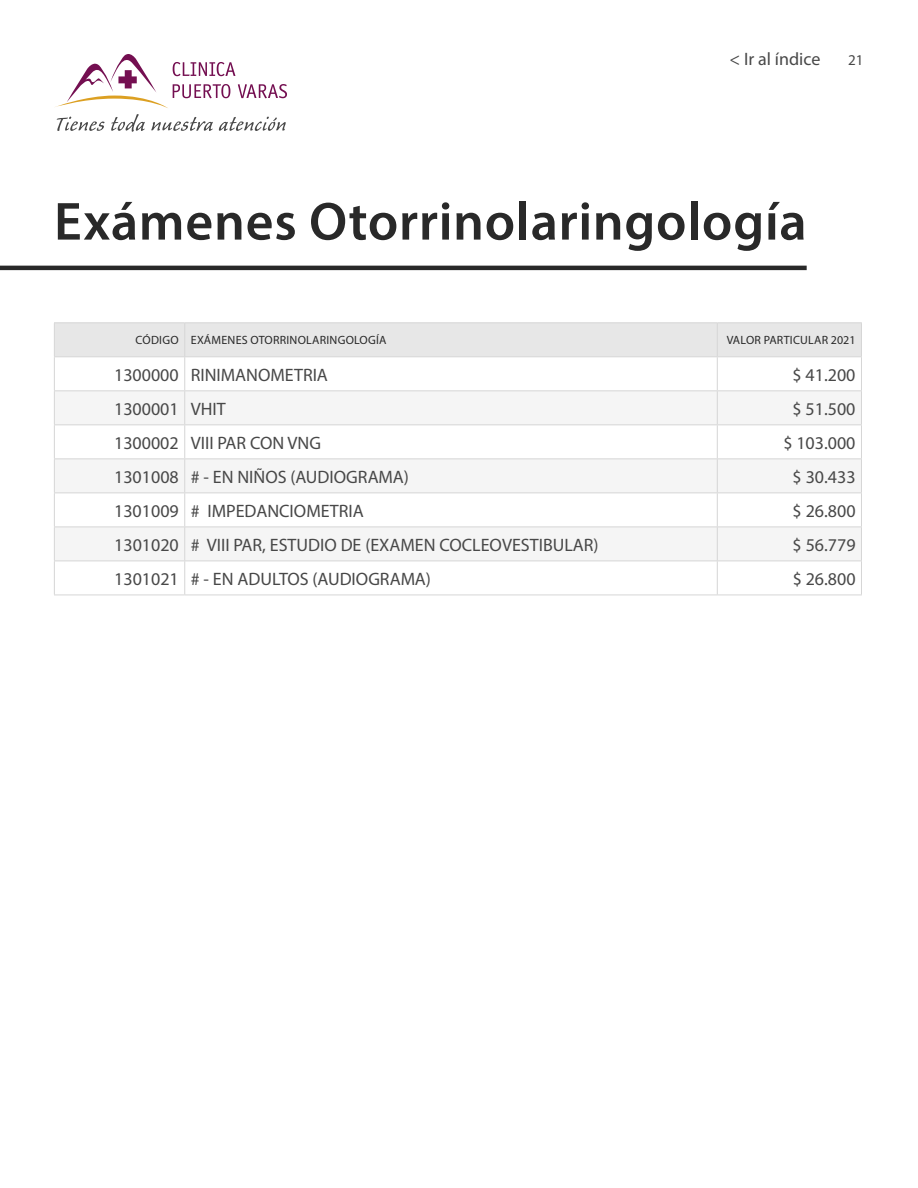
<style>
.page{position:relative;width:918px;height:1188px;background:#fff}
.page>*{position:absolute;margin:0;border:0;box-sizing:border-box;transform-origin:0 0}
.t1{font:600 54px "Myriad Pro";letter-spacing:.015em;color:#292929}
.t2{font:18px "Myriad Pro";color:#484848}
.t3{font:15px "Myriad Pro";color:#484848}
.t4{font:12px "Myriad Pro";letter-spacing:.02em;color:#292929}
</style>
<div class="page">
<svg style="left:57px;top:117px;width:48px;height:14px"></svg>
<svg style="left:111px;top:114px;width:34px;height:18px"></svg>
<svg style="left:151px;top:117px;width:62px;height:14px"></svg>
<svg style="left:219px;top:117px;width:67px;height:14px"></svg>
<svg style="left:55px;top:54px;width:232px;height:54px"></svg>
<div style="left:55px;top:323px;width:806px;height:33px;background:#e7e7e7"></div>
<svg style="left:55px;top:391px;width:806px;height:170px;fill:#f5f5f5"></svg>
<hr style="left:54px;top:322px;width:131px;height:1px;background:#d6d6d6">
<hr style="left:54px;top:323px;width:1px;height:33px;background:#d6d6d6">
<hr style="left:185px;top:322px;width:532px;height:1px;background:#d6d6d6">
<hr style="left:184px;top:323px;width:1px;height:33px;background:#d6d6d6">
<hr style="left:717px;top:322px;width:145px;height:1px;background:#d6d6d6">
<hr style="left:717px;top:323px;width:1px;height:33px;background:#d6d6d6">
<hr style="left:861px;top:323px;width:1px;height:33px;background:#d6d6d6">
<hr style="left:54px;top:356px;width:131px;height:1px;background:#d6d6d6">
<hr style="left:54px;top:357px;width:1px;height:33px;background:#d6d6d6">
<hr style="left:185px;top:356px;width:532px;height:1px;background:#d6d6d6">
<hr style="left:184px;top:357px;width:1px;height:33px;background:#d6d6d6">
<hr style="left:717px;top:356px;width:145px;height:1px;background:#d6d6d6">
<hr style="left:717px;top:357px;width:1px;height:33px;background:#d6d6d6">
<hr style="left:861px;top:357px;width:1px;height:33px;background:#d6d6d6">
<hr style="left:54px;top:390px;width:131px;height:1px;background:#d6d6d6">
<hr style="left:54px;top:391px;width:1px;height:33px;background:#d6d6d6">
<hr style="left:185px;top:390px;width:532px;height:1px;background:#d6d6d6">
<hr style="left:184px;top:391px;width:1px;height:33px;background:#d6d6d6">
<hr style="left:717px;top:390px;width:145px;height:1px;background:#d6d6d6">
<hr style="left:717px;top:391px;width:1px;height:33px;background:#d6d6d6">
<hr style="left:861px;top:391px;width:1px;height:33px;background:#d6d6d6">
<hr style="left:54px;top:424px;width:131px;height:1px;background:#d6d6d6">
<hr style="left:54px;top:425px;width:1px;height:33px;background:#d6d6d6">
<hr style="left:185px;top:424px;width:532px;height:1px;background:#d6d6d6">
<hr style="left:184px;top:425px;width:1px;height:33px;background:#d6d6d6">
<hr style="left:717px;top:424px;width:145px;height:1px;background:#d6d6d6">
<hr style="left:717px;top:425px;width:1px;height:33px;background:#d6d6d6">
<hr style="left:861px;top:425px;width:1px;height:33px;background:#d6d6d6">
<hr style="left:54px;top:458px;width:131px;height:1px;background:#d6d6d6">
<hr style="left:54px;top:459px;width:1px;height:34px;background:#d6d6d6">
<hr style="left:185px;top:458px;width:532px;height:1px;background:#d6d6d6">
<hr style="left:184px;top:459px;width:1px;height:34px;background:#d6d6d6">
<hr style="left:717px;top:458px;width:145px;height:1px;background:#d6d6d6">
<hr style="left:717px;top:459px;width:1px;height:34px;background:#d6d6d6">
<hr style="left:861px;top:459px;width:1px;height:34px;background:#d6d6d6">
<hr style="left:54px;top:493px;width:131px;height:1px;background:#d6d6d6">
<hr style="left:54px;top:493px;width:1px;height:34px;background:#d6d6d6">
<hr style="left:185px;top:493px;width:532px;height:1px;background:#d6d6d6">
<hr style="left:184px;top:493px;width:1px;height:34px;background:#d6d6d6">
<hr style="left:717px;top:493px;width:145px;height:1px;background:#d6d6d6">
<hr style="left:717px;top:493px;width:1px;height:34px;background:#d6d6d6">
<hr style="left:861px;top:493px;width:1px;height:34px;background:#d6d6d6">
<hr style="left:54px;top:527px;width:131px;height:1px;background:#d6d6d6">
<hr style="left:54px;top:527px;width:1px;height:34px;background:#d6d6d6">
<hr style="left:185px;top:527px;width:532px;height:1px;background:#d6d6d6">
<hr style="left:184px;top:527px;width:1px;height:34px;background:#d6d6d6">
<hr style="left:717px;top:527px;width:145px;height:1px;background:#d6d6d6">
<hr style="left:717px;top:527px;width:1px;height:34px;background:#d6d6d6">
<hr style="left:861px;top:527px;width:1px;height:34px;background:#d6d6d6">
<hr style="left:54px;top:561px;width:131px;height:1px;background:#d6d6d6">
<hr style="left:54px;top:561px;width:1px;height:34px;background:#d6d6d6">
<hr style="left:185px;top:561px;width:532px;height:1px;background:#d6d6d6">
<hr style="left:184px;top:561px;width:1px;height:34px;background:#d6d6d6">
<hr style="left:717px;top:561px;width:145px;height:1px;background:#d6d6d6">
<hr style="left:717px;top:561px;width:1px;height:34px;background:#d6d6d6">
<hr style="left:861px;top:561px;width:1px;height:34px;background:#d6d6d6">
<hr style="left:54px;top:595px;width:131px;height:1px;background:#d6d6d6">
<hr style="left:185px;top:595px;width:532px;height:1px;background:#d6d6d6">
<hr style="left:717px;top:595px;width:145px;height:1px;background:#d6d6d6">
<hr style="left:0;top:266px;width:807px;height:4px;background:#292929">
<p class="t2" style="left:729px;top:48px;width:93px">&lt; Ir al índice</p>
<p class="t3" style="left:848px;top:51px;width:17px">21</p>
<h1 class="t1" style="left:54px;top:187px;width:754px">Exámenes Otorrinolaringología</h1>
<p class="t4" style="left:136px;top:333px;width:253px">CÓDIGO EXÁMENES OTORRINOLARINGOLOGÍA</p>
<p class="t4" style="left:727px;top:333px;width:130px">VALOR PARTICULAR 2021</p>
<p class="t2" style="left:114px;top:363px;width:215px">1300000 RINIMANOMETRIA</p>
<p class="t2" style="left:793px;top:363px;width:64px">$ 41.200</p>
<p class="t2" style="left:114px;top:397px;width:113px">1300001 VHIT</p>
<p class="t2" style="left:793px;top:397px;width:64px">$ 51.500</p>
<p class="t2" style="left:114px;top:431px;width:208px">1300002 VIII PAR CON VNG</p>
<p class="t2" style="left:783px;top:431px;width:74px">$ 103.000</p>
<p class="t2" style="left:114px;top:465px;width:296px">1301008 # - EN NIÑOS (AUDIOGRAMA)</p>
<p class="t2" style="left:793px;top:465px;width:64px">$ 30.433</p>
<p class="t2" style="left:114px;top:500px;width:251px">1301009 # IMPEDANCIOMETRIA</p>
<p class="t2" style="left:793px;top:500px;width:64px">$ 26.800</p>
<p class="t2" style="left:114px;top:534px;width:486px">1301020 # VIII PAR, ESTUDIO DE (EXAMEN COCLEOVESTIBULAR)</p>
<p class="t2" style="left:793px;top:534px;width:64px">$ 56.779</p>
<p class="t2" style="left:114px;top:568px;width:318px">1301021 # - EN ADULTOS (AUDIOGRAMA)</p>
<p class="t2" style="left:793px;top:568px;width:64px">$ 26.800</p>
</div>
